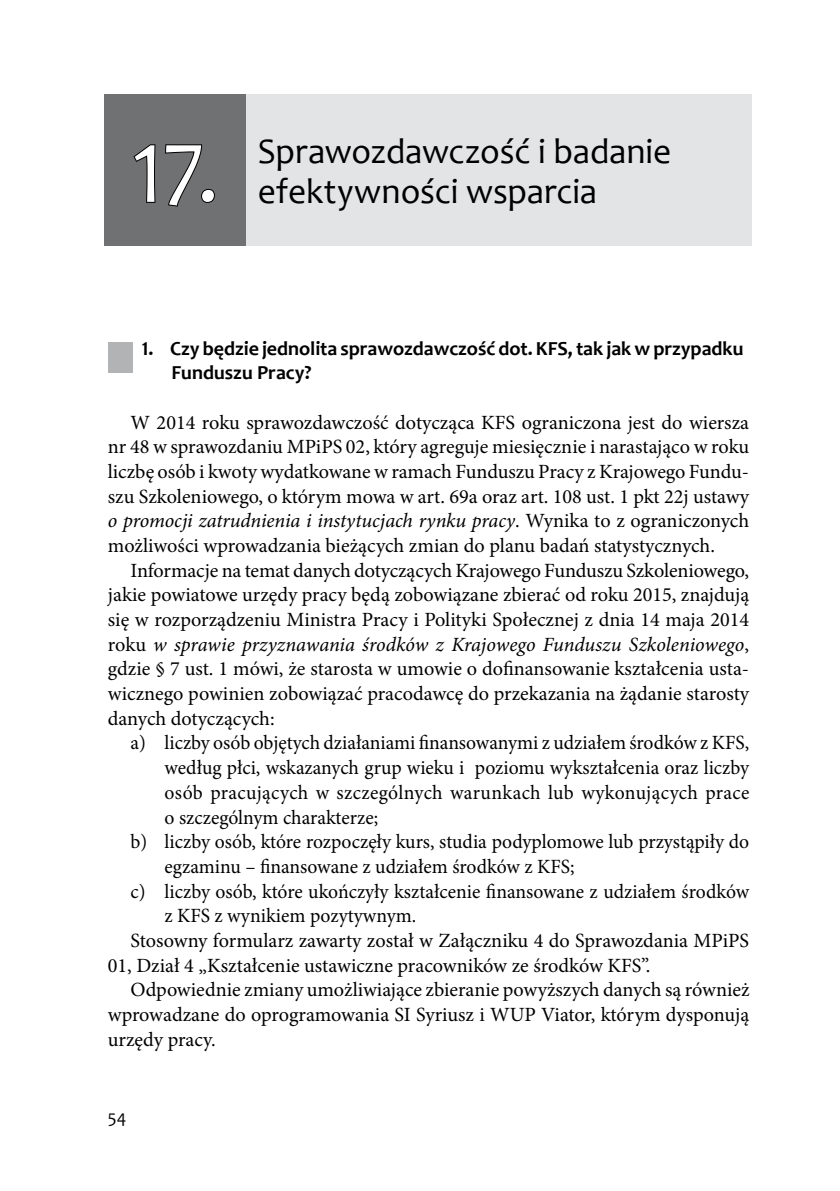
<style>
.page{position:relative;width:840px;height:1191px;background:#fff}
.page>*{position:absolute;margin:0;border:0;box-sizing:border-box;transform-origin:0 0}
.t1{font:88.8px "Candara";color:#fff}
.t2{font:36px/40px "Candara";letter-spacing:-.005em;color:#000}
.t3{font:20.2px/24.6px "Minion Pro";color:#000;text-align:justify}
.t4{font:20.2px "Minion Pro";letter-spacing:.02em;color:#000}
.t5{font:700 20px/24px "Candara";letter-spacing:-.005em;color:#000}
.t6{font:18px "Candara";color:#000}
.s1{font-style:italic}
</style>
<div class="page">
<div style="left:104px;top:94px;width:142px;height:151px;background:#707173"></div>
<div style="left:246px;top:94px;width:505px;height:151px;background:#e3e4e5"></div>
<svg style="left:133px;top:144px;width:23px;height:59px"></svg>
<svg style="left:165px;top:144px;width:50px;height:63px"></svg>
<div style="left:108px;top:342px;width:24px;height:31px;background:#b1b3b4"></div>
<h1 class="t1" style="left:132px;top:119px;width:89px">17.</h1>
<h2 class="t2" style="left:258px;top:131px;width:415px">Sprawozdawczość i badanie efektywności wsparcia</h2>
<p class="t5" style="left:171px;top:336px;width:573px;text-indent:-29px">1. Czy będzie jednolita sprawozdawczość dot. KFS, tak jak w przypadku<br>Funduszu Pracy?</p>
<p class="t3" style="left:108px;top:410px;width:642px;text-indent:23px">W 2014 roku sprawozdawczość dotycząca KFS ograniczona jest do wiersza nr 48 w sprawozdaniu MPiPS 02, który agreguje miesięcznie i narastająco w roku liczbę osób i kwoty wydatkowane w ramach Funduszu Pracy z Krajowego Fundu&shy;szu Szkoleniowego, o którym mowa w art. 69a oraz art. 108 ust. 1 pkt 22j ustawy <span class="s1">o promocji zatrudnienia i instytucjach rynku pracy</span>. Wynika to z ograniczonych możliwości wprowadzania bieżących zmian do planu badań statystycznych.</p>
<p class="t3" style="left:108px;top:558px;width:642px;text-indent:23px">Informacje na temat danych dotyczących Krajowego Funduszu Szkoleniowego, jakie powiatowe urzędy pracy będą zobowiązane zbierać od roku 2015, znajdują się w rozporządzeniu Ministra Pracy i Polityki Społecznej z dnia 14 maja 2014 roku <span class="s1">w sprawie przyznawania środków z Krajowego Funduszu Szkoleniowego</span>, gdzie § 7 ust. 1 mówi, że starosta w umowie o dofinansowanie kształcenia usta&shy;wicznego powinien zobowiązać pracodawcę do przekazania na żądanie starosty danych dotyczących:</p>
<p class="t3" style="left:130px;top:731px;width:619px">a) liczby osób objętych działaniami finansowanymi z udziałem środków z KFS,</p>
<p class="t3" style="left:164px;top:755px;width:585px">według płci, wskazanych grup wieku i poziomu wykształcenia oraz liczby</p>
<p class="t4" style="left:164px;top:779px;width:586px">osób pracujących w szczególnych warunkach lub wykonujących prace</p>
<p class="t3" style="left:164px;top:805px;width:215px">o szczególnym charakterze;</p>
<p class="t3" style="left:130px;top:829px;width:620px">b) liczby osób, które rozpoczęły kurs, studia podyplomowe lub przystąpiły do</p>
<p class="t3" style="left:164px;top:854px;width:411px">egzaminu – finansowane z udziałem środków z KFS;</p>
<p class="t3" style="left:130px;top:879px;width:619px">c) liczby osób, które ukończyły kształcenie finansowane z udziałem środków</p>
<p class="t3" style="left:164px;top:903px;width:253px">z KFS z wynikiem pozytywnym.</p>
<p class="t3" style="left:130px;top:928px;width:619px">Stosowny formularz zawarty został w Załączniku 4 do Sprawozdania MPiPS</p>
<p class="t3" style="left:108px;top:953px;width:544px">01, Dział 4 „Kształcenie ustawiczne pracowników ze środków KFS”.</p>
<p class="t3" style="left:130px;top:977px;width:620px">Odpowiednie zmiany umożliwiające zbieranie powyższych danych są również</p>
<p class="t3" style="left:108px;top:1002px;width:642px">wprowadzane do oprogramowania SI Syriusz i WUP Viator, którym dysponują</p>
<p class="t3" style="left:108px;top:1026px;width:109px">urzędy pracy.</p>
<p class="t6" style="left:108px;top:1108px;width:20px">54</p>
</div>
